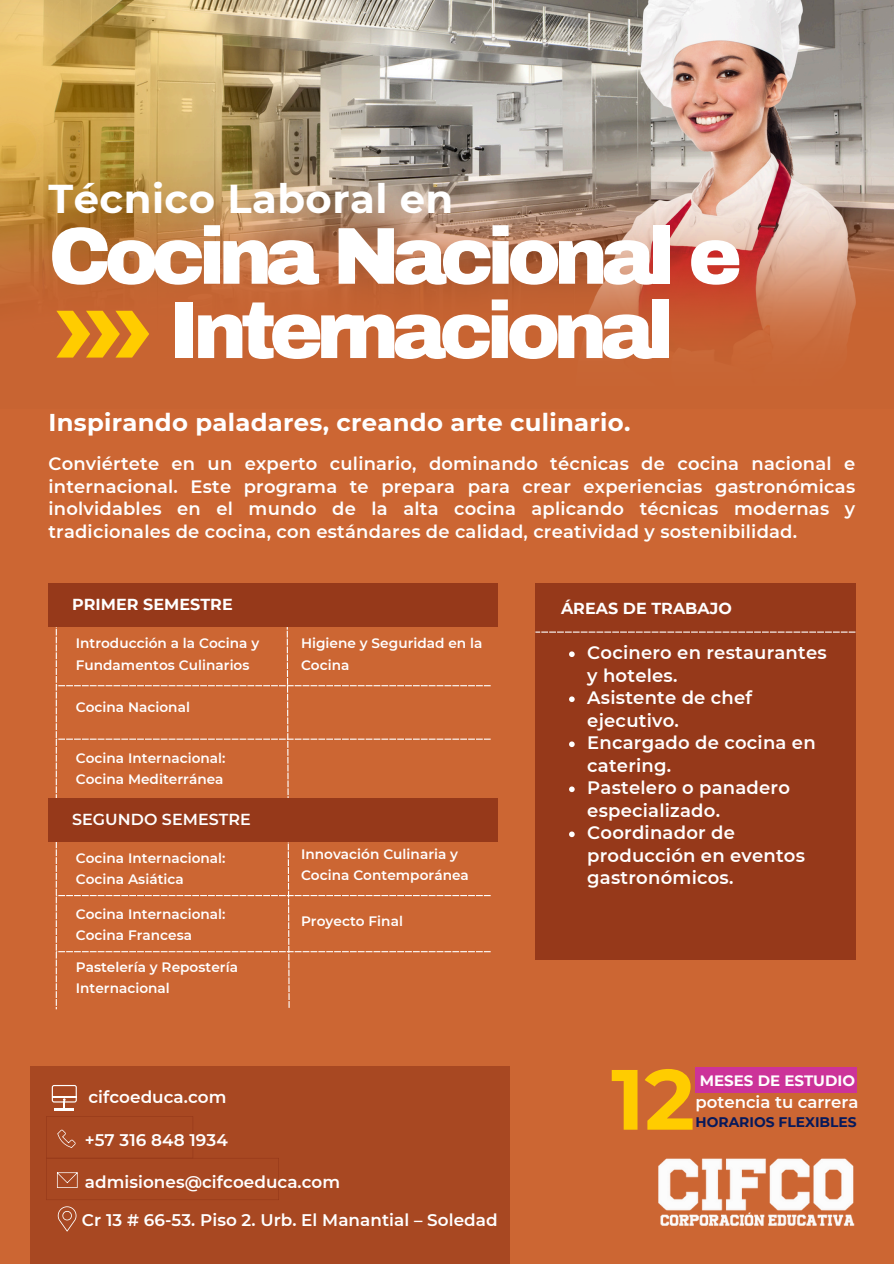
<style>
.page{position:relative;width:894px;height:1264px;background:#fff}
.page>*{position:absolute;margin:0;border:0;box-sizing:border-box;transform-origin:0 0}
.t1{font:700 85.35px "Montserrat";color:#fc0}
.t2{font:900 80.7px/74.2px "Archivo";letter-spacing:-.085em;color:#fff}
.t3{font:700 40.2px "Montserrat";letter-spacing:.01em;color:#fff}
.t4{font:700 24.3px "Montserrat";letter-spacing:.01em;color:#fff}
.t5{font:600 18px/22.5px "Montserrat";letter-spacing:.01em;color:#fff}
.t6{font:600 17.85px/22.5px "Montserrat";letter-spacing:.01em;color:#fff;text-align:justify}
.t7{font:600 16.8px "Montserrat";letter-spacing:.005em;color:#fff}
.t8{font:600 16.5px "Montserrat";color:#fefefe}
.t9{font:700 15.9px "Montserrat";letter-spacing:.005em;color:#fff}
.t10{font:600 15.9px "Montserrat";letter-spacing:.005em;color:#fff}
.t11{font:700 15px "Montserrat";color:#fefefe}
.t12{font:700 13.8px "Montserrat";color:#06195b}
.t13{font:600 13.65px/21.3px "Montserrat";letter-spacing:.005em;color:#fff}
</style>
<div class="page">
<div style="left:0;top:0;width:893px;height:1263px;background:#c63"></div>
<img style="left:399px;top:0;width:494px;height:129px">
<img style="left:0;top:0;width:399px;height:129px">
<img style="left:575px;top:0;width:280px;height:129px">
<img style="left:0;top:129px;width:893px;height:229px">
<svg style="left:56px;top:311px;width:93px;height:46px"></svg>
<div style="left:48px;top:583px;width:450px;height:43px;background:#96391a"></div>
<div style="left:48px;top:799px;width:450px;height:43px;background:#96391a"></div>
<svg style="left:56px;top:626px;width:434px;height:383px"></svg>
<div style="left:535px;top:583px;width:320px;height:376px;background:#96391a"></div>
<svg style="left:535px;top:631px;width:320px;height:1px"></svg>
<div style="left:30px;top:1065px;width:480px;height:198px;background:#a84822"></div>
<svg style="left:46px;top:1116px;width:233px;height:84px"></svg>
<svg style="left:58px;top:1206px;width:18px;height:25px"></svg>
<svg style="left:52px;top:1085px;width:25px;height:25px"></svg>
<img style="left:658px;top:1158px;width:197px;height:68px">
<div style="left:695px;top:1067px;width:161px;height:26px;background:#c39"></div>
<svg style="left:569px;top:651px;width:5px;height:6px"></svg>
<svg style="left:569px;top:696px;width:5px;height:6px"></svg>
<svg style="left:569px;top:741px;width:5px;height:6px"></svg>
<svg style="left:569px;top:786px;width:5px;height:6px"></svg>
<svg style="left:569px;top:831px;width:5px;height:6px"></svg>
<h1 class="t3" style="left:48px;top:174px;width:406px">Técnico Laboral en</h1>
<p class="t2" style="left:169px;top:220px;width:574px;text-indent:-120px">Cocina Nacional e<br>Internacional</p>
<p class="t4" style="left:48px;top:407px;width:583px">Inspirando paladares, creando arte culinario.</p>
<p class="t6" style="left:48px;top:452px;width:808px">Conviértete en un experto culinario, dominando técnicas de cocina nacional e internacional. Este programa te prepara para crear experiencias gastronómicas inolvidables en el mundo de la alta cocina aplicando técnicas modernas y tradicionales de cocina, con estándares de calidad, creatividad y sostenibilidad.</p>
<p class="t9" style="left:72px;top:594px;width:162px">PRIMER SEMESTRE</p>
<h4 class="t13" style="left:76px;top:633px;width:185px">Introducción a la Cocina y<br>Fundamentos Culinarios</h4>
<h6 class="t13" style="left:76px;top:696px;width:116px">Cocina Nacional</h6>
<p class="t13" style="left:76px;top:747px;width:151px">Cocina Internacional:<br>Cocina Mediterránea</p>
<h3 class="t10" style="left:72px;top:809px;width:180px">SEGUNDO SEMESTRE</h3>
<p class="t13" style="left:76px;top:847px;width:151px">Cocina Internacional:<br>Cocina Asiática</p>
<p class="t13" style="left:76px;top:903px;width:151px">Cocina Internacional:<br>Cocina Francesa</p>
<p class="t13" style="left:76px;top:956px;width:164px">Pastelería y Repostería<br>Internacional</p>
<p class="t7" style="left:88px;top:1086px;width:139px">cifcoeduca.com</p>
<p class="t7" style="left:85px;top:1129px;width:144px">+57 316 848 1934</p>
<p class="t13" style="left:301px;top:633px;width:183px">Higiene y Seguridad en la<br>Cocina</p>
<p class="t13" style="left:301px;top:843px;width:169px">Innovación Culinaria y<br>Cocina Contemporánea</p>
<p class="t13" style="left:301px;top:910px;width:103px">Proyecto Final</p>
<p class="t7" style="left:85px;top:1171px;width:257px">admisiones@cifcoeduca.com</p>
<p class="t7" style="left:82px;top:1209px;width:417px">Cr 13 # 66-53. Piso 2. Urb. El Manantial – Soledad</p>
<p class="t9" style="left:561px;top:599px;width:172px">ÁREAS DE TRABAJO</p>
<p class="t5" style="left:587px;top:641px;width:241px">Cocinero en restaurantes y hoteles.</p>
<h6 class="t5" style="left:587px;top:686px;width:166px">Asistente de chef ejecutivo.</h6>
<p class="t5" style="left:587px;top:731px;width:230px">Encargado de cocina en catering.</p>
<p class="t5" style="left:587px;top:776px;width:204px">Pastelero o panadero especializado.</p>
<p class="t5" style="left:587px;top:821px;width:219px">Coordinador de producción en eventos gastronómicos.</p>
<h2 class="t1" style="left:611px;top:1047px;width:85px">12</h2>
<p class="t11" style="left:699px;top:1071px;width:157px">MESES DE ESTUDIO</p>
<p class="t8" style="left:695px;top:1092px;width:164px">potencia tu carrera</p>
<p class="t12" style="left:695px;top:1113px;width:163px">HORARIOS FLEXIBLES</p>
</div>
